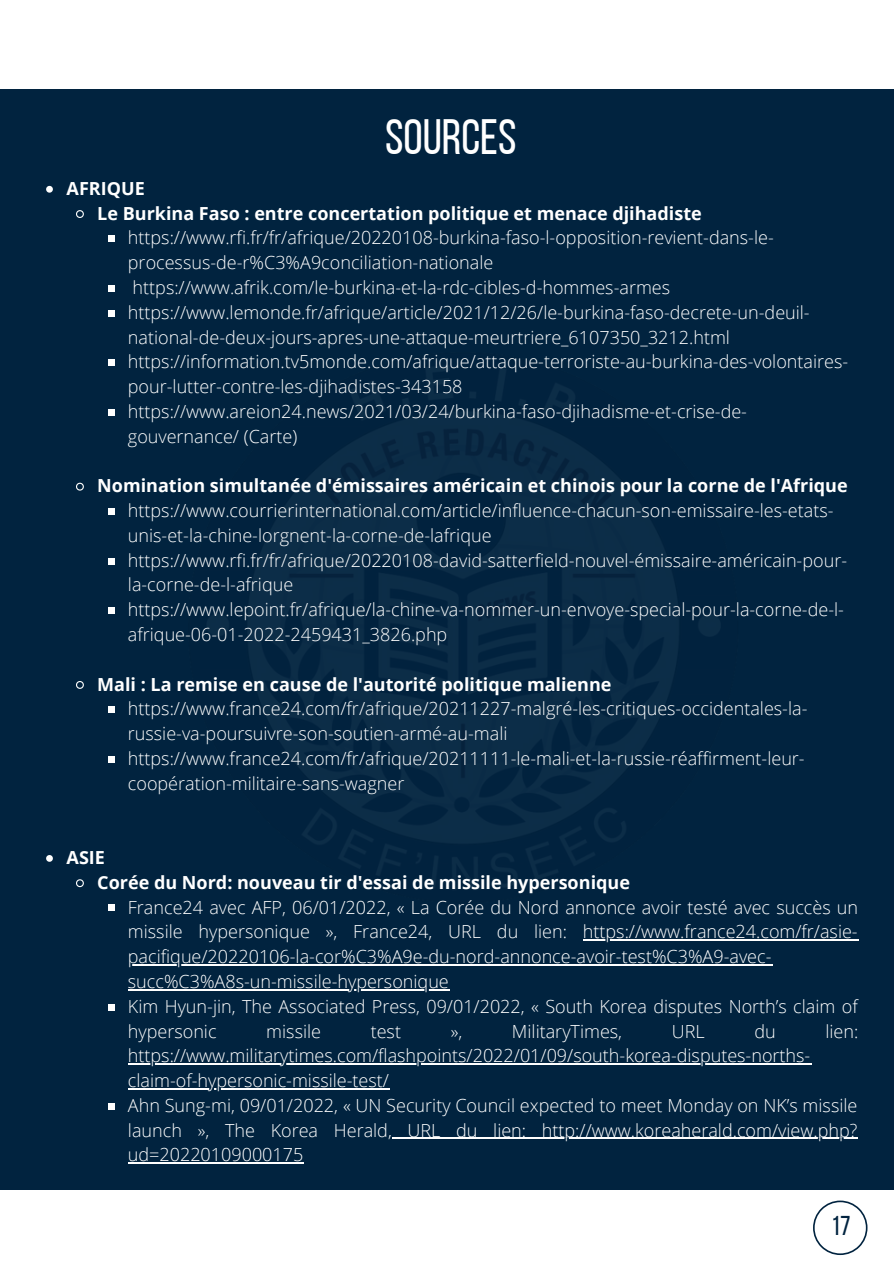
<style>
.page{position:relative;width:894px;height:1264px;background:#fff}
.page>*{position:absolute;margin:0;border:0;box-sizing:border-box;transform-origin:0 0}
.t1{font:49.5px "Bebas Neue";color:#fff}
.t2{font:27.15px "Bebas Neue";color:#01233f}
.t3{font:300 18px/24.8px "Open Sans";color:#fff}
.t4{font:700 18px "Open Sans";color:#fff}
</style>
<div class="page">
<div style="left:0;top:0;width:893px;height:1263px;background:#01233f"></div>
<div style="left:0;top:1189px;width:893px;height:74px;background:#fff"></div>
<div style="left:0;top:0;width:893px;height:89px;background:#fff"></div>
<img style="left:207px;top:366px;width:513px;height:523px">
<svg style="left:813px;top:1200px;width:54px;height:54px"></svg>
<svg style="left:46px;top:186px;width:7px;height:7px"></svg>
<svg style="left:76px;top:210px;width:8px;height:8px"></svg>
<div style="left:108px;top:235px;width:7px;height:7px;background:#fff"></div>
<div style="left:108px;top:285px;width:7px;height:7px;background:#fff"></div>
<div style="left:108px;top:310px;width:7px;height:6px;background:#fff"></div>
<div style="left:108px;top:359px;width:7px;height:7px;background:#fff"></div>
<div style="left:108px;top:409px;width:7px;height:6px;background:#fff"></div>
<svg style="left:76px;top:482px;width:8px;height:9px"></svg>
<div style="left:108px;top:508px;width:7px;height:7px;background:#fff"></div>
<div style="left:108px;top:557px;width:7px;height:7px;background:#fff"></div>
<div style="left:108px;top:607px;width:7px;height:7px;background:#fff"></div>
<svg style="left:76px;top:681px;width:8px;height:8px"></svg>
<div style="left:108px;top:706px;width:7px;height:7px;background:#fff"></div>
<div style="left:108px;top:756px;width:7px;height:6px;background:#fff"></div>
<svg style="left:46px;top:855px;width:7px;height:6px"></svg>
<svg style="left:76px;top:879px;width:8px;height:9px"></svg>
<div style="left:108px;top:904px;width:7px;height:7px;background:#fff"></div>
<hr style="left:582px;top:939px;width:275px;height:1px;background:#fff">
<hr style="left:128px;top:964px;width:644px;height:1px;background:#fff">
<hr style="left:128px;top:989px;width:321px;height:1px;background:#fff">
<div style="left:108px;top:1003px;width:7px;height:7px;background:#fff"></div>
<hr style="left:128px;top:1063px;width:683px;height:1px;background:#fff">
<hr style="left:128px;top:1088px;width:261px;height:1px;background:#fff">
<div style="left:108px;top:1102px;width:7px;height:7px;background:#fff"></div>
<hr style="left:392px;top:1137px;width:149px;height:1px;background:#fff">
<hr style="left:541px;top:1137px;width:316px;height:1px;background:#fff">
<hr style="left:128px;top:1162px;width:175px;height:1px;background:#fff">
<p class="t1" style="left:385px;top:117px;width:133px">SOURCES</p>
<p class="t4" style="left:67px;top:176px;width:80px">AFRIQUE</p>
<p class="t4" style="left:97px;top:200px;width:606px">Le Burkina Faso : entre concertation politique et menace djihadiste</p>
<p class="t3" style="left:128px;top:225px;width:647px">https://www.rfi.fr/fr/afrique/20220108-burkina-faso-l-opposition-revient-dans-le&shy;processus-de-r%C3%A9conciliation-nationale</p>
<p class="t3" style="left:133px;top:275px;width:539px">https://www.afrik.com/le-burkina-et-la-rdc-cibles-d-hommes-armes</p>
<p class="t3" style="left:128px;top:299px;width:683px">https://www.lemonde.fr/afrique/article/2021/12/26/le-burkina-faso-decrete-un-deuil&shy;national-de-deux-jours-apres-une-attaque-meurtriere_6107350_3212.html</p>
<p class="t3" style="left:128px;top:349px;width:721px">https://information.tv5monde.com/afrique/attaque-terroriste-au-burkina-des-volontaires&shy;pour-lutter-contre-les-djihadistes-343158</p>
<p class="t3" style="left:128px;top:398px;width:620px">https://www.areion24.news/2021/03/24/burkina-faso-djihadisme-et-crise-de&shy;gouvernance/ (Carte)</p>
<p class="t4" style="left:97px;top:473px;width:751px">Nomination simultanée d'émissaires américain et chinois pour la corne de l'Afrique</p>
<p class="t3" style="left:128px;top:497px;width:707px">https://www.courrierinternational.com/article/influence-chacun-son-emissaire-les-etats&shy;unis-et-la-chine-lorgnent-la-corne-de-lafrique</p>
<p class="t3" style="left:128px;top:547px;width:720px">https://www.rfi.fr/fr/afrique/20220108-david-satterfield-nouvel-émissaire-américain-pour&shy;la-corne-de-l-afrique</p>
<p class="t3" style="left:128px;top:597px;width:717px">https://www.lepoint.fr/afrique/la-chine-va-nommer-un-envoye-special-pour-la-corne-de-l&shy;afrique-06-01-2022-2459431_3826.php</p>
<p class="t4" style="left:97px;top:671px;width:515px">Mali : La remise en cause de l'autorité politique malienne</p>
<p class="t3" style="left:128px;top:696px;width:680px">https://www.france24.com/fr/afrique/20211227-malgré-les-critiques-occidentales-la&shy;russie-va-poursuivre-son-soutien-armé-au-mali</p>
<p class="t3" style="left:128px;top:745px;width:678px">https://www.france24.com/fr/afrique/20211111-le-mali-et-la-russie-réaffirment-leur&shy;coopération-militaire-sans-wagner</p>
<p class="t4" style="left:67px;top:844px;width:40px">ASIE</p>
<p class="t4" style="left:97px;top:869px;width:534px">Corée du Nord: nouveau tir d'essai de missile hypersonique</p>
<p class="t3" style="left:128px;top:894px;width:731px">France24 avec AFP, 06/01/2022, « La Corée du Nord annonce avoir testé avec succès un missile hypersonique », France24, URL du lien: https://www.france24.com/fr/asie&shy;pacifique/20220106-la-cor%C3%A9e-du-nord-annonce-avoir-test%C3%A9-avec&shy;succ%C3%A8s-un-missile-hypersonique</p>
<p class="t3" style="left:128px;top:993px;width:731px">Kim Hyun-jin, The Associated Press, 09/01/2022, « South Korea disputes North’s claim of hypersonic</p>
<p class="t3" style="left:266px;top:1018px;width:56px">missile</p>
<p class="t3" style="left:370px;top:1018px;width:32px">test</p>
<p class="t3" style="left:450px;top:1018px;width:13px">»,</p>
<p class="t3" style="left:512px;top:1018px;width:112px">MilitaryTimes,</p>
<p class="t3" style="left:671px;top:1018px;width:34px">URL</p>
<p class="t3" style="left:754px;top:1018px;width:23px">du</p>
<p class="t3" style="left:825px;top:1018px;width:34px">lien:</p>
<p class="t3" style="left:128px;top:1042px;width:683px">https://www.militarytimes.com/flashpoints/2022/01/09/south-korea-disputes-norths&shy;claim-of-hypersonic-missile-test/</p>
<p class="t3" style="left:128px;top:1092px;width:730px;text-align:justify">Ahn Sung-mi, 09/01/2022, « UN Security Council expected to meet Monday on NK’s missile launch », The Korea Herald, URL du lien: http://www.koreaherald.com/view.php? ud=20220109000175</p>
<p class="t2" style="left:830px;top:1214px;width:21px">17</p>
</div>
